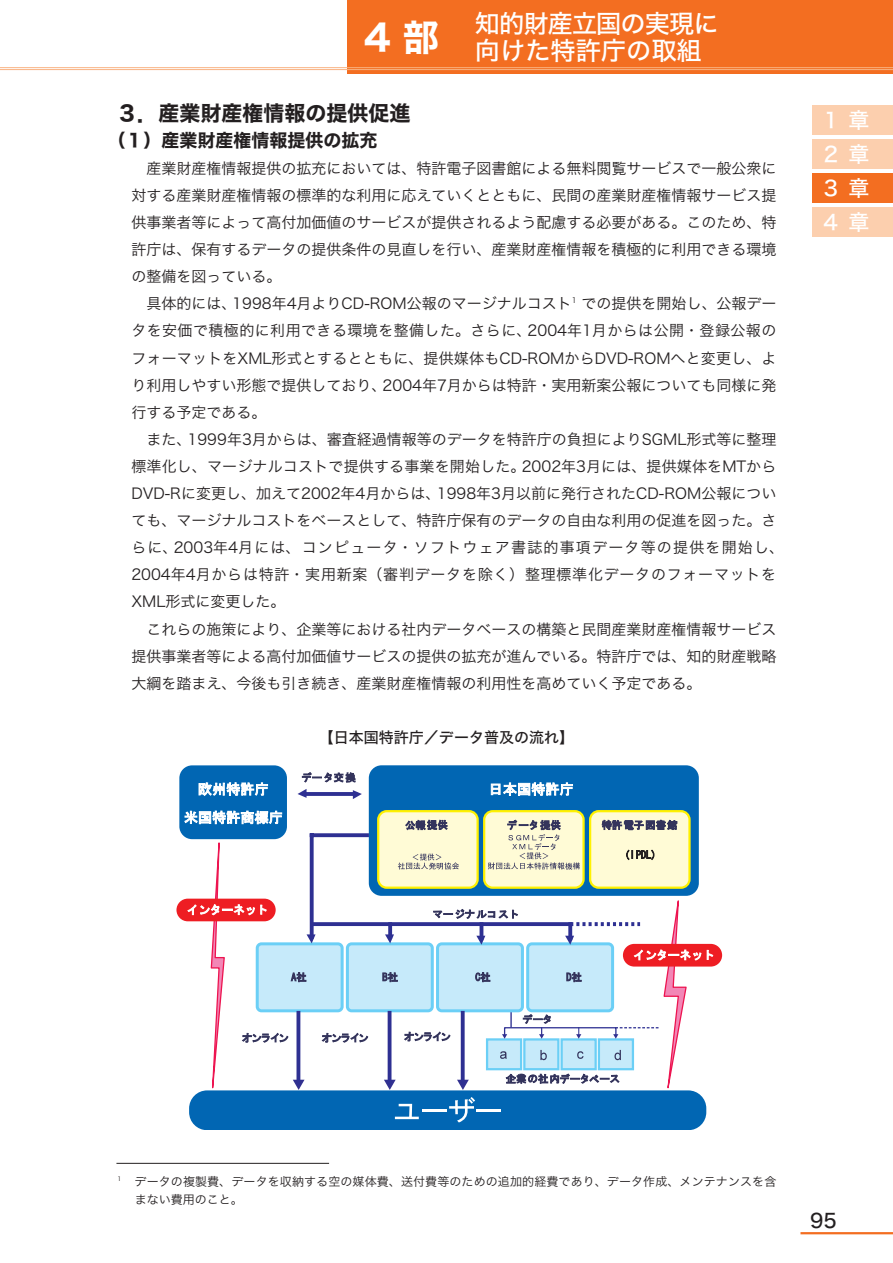
<style>
.page{position:relative;width:893px;height:1263px;background:#fff}
.page>*{position:absolute;margin:0;border:0;box-sizing:border-box;transform-origin:0 0}
.t1{font:36px "Hira Kaku Std W7";color:#fff}
.t2{font:25.2px/27.3px "Hira Kaku Std W5";letter-spacing:-.035em;color:#fff}
.侾_尒弌偟{font:21px "Hira Kaku Std W7";color:#231f20}
.杮暥俀帤壓偘{font:21px "Hira Kaku Std W5";color:#fff}
.t3{font:19.5px "Hira Kaku Std W5";color:#231f20}
.丂{font:18px "Hira Kaku Std W7";color:#231f20}
.杮暥{font:15px/27.2px "Hira Kaku Std W3";color:#231f20;text-align:justify}
.恾偲偐偺偨偄偲傞{font:15px "Hira Kaku Std W5";color:#231f20}
.t4{font:12px/18px "Hira Kaku Std W3";letter-spacing:.01em;color:#231f20}
</style>
<div class="page">
<div style="left:347px;top:0;width:546px;height:74px;background:#f36e21"></div>
<hr style="left:800px;top:1232px;width:93px;height:2px;background:#f36e21">
<hr style="left:0;top:67px;width:893px;height:1px;background:#f9b281">
<hr style="left:0;top:69px;width:893px;height:1px;background:#f9b281">
<div style="left:812px;top:207px;width:81px;height:30px;background:#fccfae"></div>
<div style="left:812px;top:139px;width:81px;height:30px;background:#fccfae"></div>
<div style="left:812px;top:173px;width:81px;height:30px;background:#f36e21"></div>
<div style="left:812px;top:105px;width:81px;height:30px;background:#fccfae"></div>
<hr style="left:116px;top:1163px;width:213px;height:1px;background:#231f20">
<div style="left:189px;top:1090px;width:517px;height:40px;background:#0166b3;border-radius:18px"></div>
<div style="left:369px;top:765px;width:330px;height:131px;background:#0166b3;border-radius:13px"></div>
<div style="left:378px;top:811px;width:100px;height:77px;background:#fffbd6;border-radius:9px"></div>
<div style="left:377px;top:810px;width:102px;height:79px;border:2px solid #fff101;border-radius:9px"></div>
<div style="left:484px;top:811px;width:100px;height:77px;background:#fffbd6;border-radius:9px"></div>
<div style="left:483px;top:810px;width:102px;height:79px;border:2px solid #fff101;border-radius:9px"></div>
<div style="left:590px;top:811px;width:99px;height:77px;background:#fffbd6;border-radius:9px"></div>
<div style="left:589px;top:810px;width:102px;height:79px;border:2px solid #fff101;border-radius:9px"></div>
<div style="left:179px;top:765px;width:108px;height:74px;background:#0166b3;border-radius:13px"></div>
<div style="left:347px;top:944px;width:85px;height:67px;background:#c6eafa;border-radius:4px"></div>
<div style="left:346px;top:942px;width:88px;height:70px;border:3px solid #6bcff6;border-radius:4px"></div>
<div style="left:257px;top:944px;width:85px;height:67px;background:#c6eafa;border-radius:4px"></div>
<div style="left:256px;top:942px;width:88px;height:70px;border:3px solid #6bcff6;border-radius:4px"></div>
<svg style="left:302px;top:772px;width:53px;height:10px"></svg>
<svg style="left:199px;top:782px;width:69px;height:14px"></svg>
<svg style="left:185px;top:811px;width:97px;height:13px"></svg>
<hr style="left:304px;top:792px;width:51px;height:4px;background:#2e3092">
<svg style="left:353px;top:790px;width:9px;height:9px"></svg>
<svg style="left:298px;top:789px;width:9px;height:9px"></svg>
<svg style="left:491px;top:783px;width:82px;height:12px"></svg>
<div style="left:176px;top:899px;width:100px;height:22px;background:#ee1d23;border-radius:11px"></div>
<svg style="left:316px;top:922px;width:67px;height:4px"></svg>
<svg style="left:322px;top:1033px;width:46px;height:9px"></svg>
<svg style="left:312px;top:833px;width:55px;height:4px"></svg>
<svg style="left:310px;top:835px;width:4px;height:7px"></svg>
<svg style="left:488px;top:820px;width:92px;height:50px"></svg>
<svg style="left:406px;top:820px;width:41px;height:10px"></svg>
<svg style="left:398px;top:853px;width:61px;height:16px"></svg>
<svg style="left:602px;top:820px;width:75px;height:10px"></svg>
<svg style="left:626px;top:850px;width:28px;height:10px"></svg>
<svg style="left:188px;top:842px;width:128px;height:288px"></svg>
<svg style="left:296px;top:1013px;width:4px;height:69px"></svg>
<div style="left:623px;top:944px;width:99px;height:22px;background:#ee1d23;border-radius:11px"></div>
<svg style="left:707px;top:950px;width:6px;height:9px"></svg>
<svg style="left:383px;top:900px;width:318px;height:227px"></svg>
<p class="t1" style="left:364px;top:9px;width:76px">4 部</p>
<p class="t2" style="left:475px;top:10px;width:245px">知的財産立国の実現に向けた特許庁の取組</p>
<p class="侾_尒弌偟" style="left:116px;top:96px;width:296px">３．産業財産権情報の提供促進</p>
<p class="杮暥俀帤壓偘" style="left:821px;top:104px;width:50px">１ 章</p>
<p class="丂" style="left:107px;top:126px;width:271px">（１）産業財産権情報提供の拡充</p>
<p class="杮暥" style="left:131px;top:154px;width:647px">　産業財産権情報提供の拡充においては、特許電子図書館による無料閲覧サービスで一般公衆に対する産業財産権情報の標準的な利用に応えていくとともに、民間の産業財産権情報サービス提供事業者等によって高付加価値のサービスが提供されるよう配慮する必要がある。このため、特許庁は、保有するデータの提供条件の見直しを行い、産業財産権情報を積極的に利用できる環境の整備を図っている。</p>
<p class="杮暥" style="left:131px;top:290px;width:647px">　具体的には、1998年4月よりCD-ROM公報のマージナルコスト<sup>1</sup> での提供を開始し、公報データを安価で積極的に利用できる環境を整備した。さらに、2004年1月からは公開・登録公報のフォーマットをXML形式とするとともに、提供媒体もCD-ROMからDVD-ROMへと変更し、より利用しやすい形態で提供しており、2004年7月からは特許・実用新案公報についても同様に発行する予定である。</p>
<p class="杮暥" style="left:131px;top:425px;width:654px;text-align:left">　また、1999年3月からは、審査経過情報等のデータを特許庁の負担によりSGML形式等に整理標準化し、マージナルコストで提供する事業を開始した。2002年3月には、提供媒体をMTからDVD-Rに変更し、加えて2002年4月からは、1998年3月以前に発行されたCD-ROM公報についても、マージナルコストをベースとして、特許庁保有のデータの自由な利用の促進を図った。さらに、2003年4月には、コンピュータ・ソフトウェア書誌的事項データ等の提供を開始し、2004年4月からは特許・実用新案（審判データを除く）整理標準化データのフォーマットをXML形式に変更した。</p>
<p class="杮暥" style="left:131px;top:615px;width:647px">　これらの施策により、企業等における社内データベースの構築と民間産業財産権情報サービス提供事業者等による高付加価値サービスの提供の拡充が進んでいる。特許庁では、知的財産戦略大綱を踏まえ、今後も引き続き、産業財産権情報の利用性を高めていく予定である。</p>
<p class="恾偲偐偺偨偄偲傞" style="left:319px;top:726px;width:257px">【日本国特許庁／データ普及の流れ】</p>
<p class="杮暥俀帤壓偘" style="left:821px;top:138px;width:50px">２ 章</p>
<p class="杮暥俀帤壓偘" style="left:821px;top:172px;width:50px">３ 章</p>
<p class="杮暥俀帤壓偘" style="left:821px;top:206px;width:50px">４ 章</p>
<p class="t4" style="left:135px;top:1172px;width:643px;text-indent:-18px"><sup>１</sup>　データの複製費、データを収納する空の媒体費、送付費等のための追加的経費であり、データ作成、メンテナンスを含まない費用のこと。</p>
<p class="t3" style="left:810px;top:1206px;width:28px">95</p>
</div>
